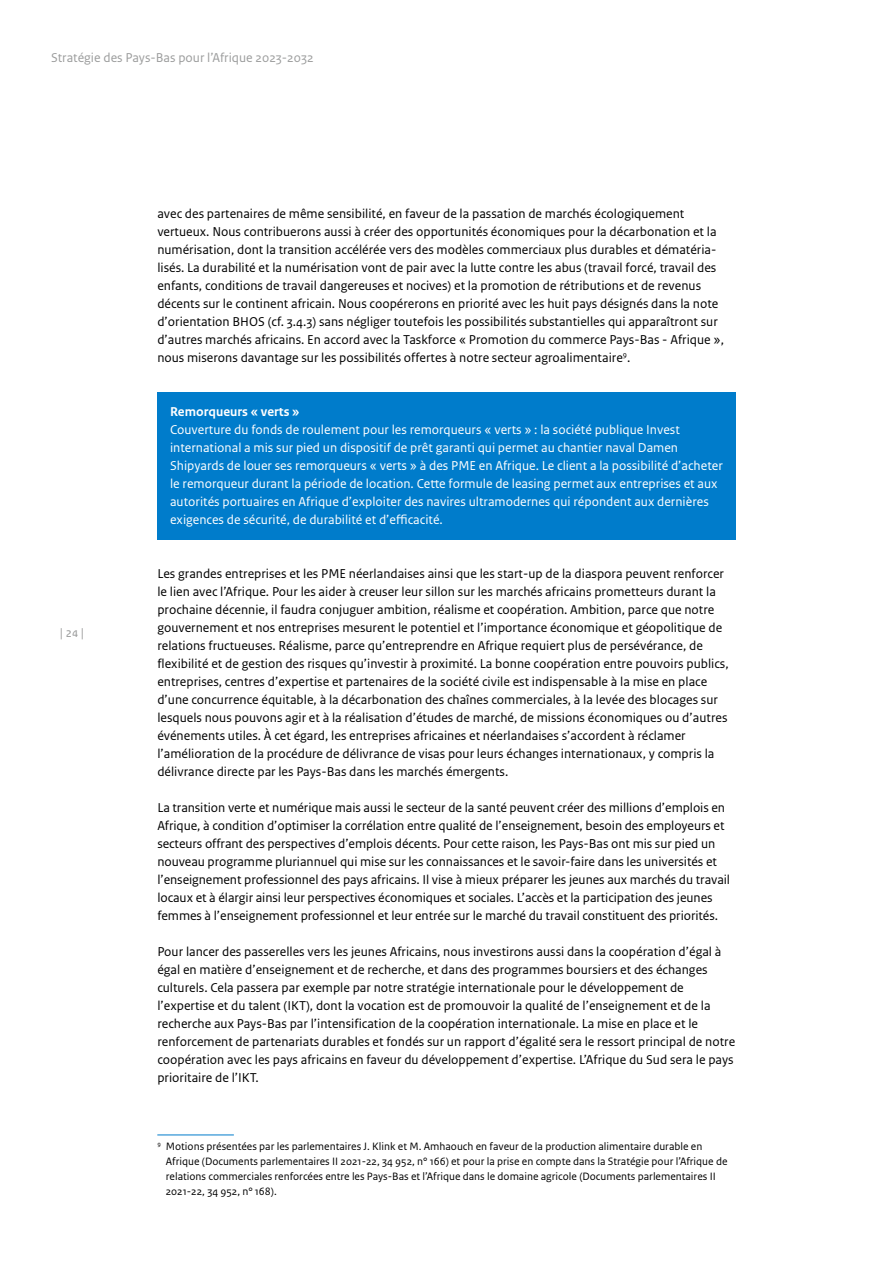
<style>
.page{position:relative;width:893px;height:1263px;background:#fff}
.page>*{position:absolute;margin:0;border:0;box-sizing:border-box;transform-origin:0 0}
.P_10_RO_Broodtekst_Sans{font:13.5px/18px "Rijksoverheid Sans Text";color:#000}
.P_21_RO_Kader_Broodtekst{font:13.5px/18px "Rijksoverheid Sans Text";color:#fff}
.t1{font:13.5px "Rijksoverheid Sans Text Regular 2";color:#9c9d9d}
.P_20_RO_Kader_Subkop{font:700 13.5px "Rijksoverheid Sans Text";color:#fff}
.t2{font:13.5px "Rijksoverheid Sans Text";color:#9c9d9d}
.RO_Voetnoot{font:11.25px/15px "Rijksoverheid Sans Text";color:#000}
</style>
<div class="page">
<div style="left:157px;top:392px;width:579px;height:39px;background:#007ccb"></div>
<div style="left:157px;top:410px;width:579px;height:129px;background:#007ccb"></div>
<hr style="left:157px;top:1134px;width:77px;height:1px;background:#007ccb">
<p class="t1" style="left:51px;top:50px;width:264px">Stratégie des Pays-Bas pour l’Afrique 2023-2032</p>
<p class="P_10_RO_Broodtekst_Sans" style="left:157px;top:205px;width:568px">avec des partenaires de même sensibilité, en faveur de la passation de marchés écologiquement vertueux. Nous contribuerons aussi à créer des opportunités économiques pour la décarbonation et la numérisation, dont la transition accélérée vers des modèles commerciaux plus durables et dématéria&shy;lisés. La durabilité et la numérisation vont de pair avec la lutte contre les abus (travail forcé, travail des enfants, conditions de travail dangereuses et nocives) et la promotion de rétributions et de revenus décents sur le continent africain. Nous coopérerons en priorité avec les huit pays désignés dans la note d’orientation BHOS (cf. 3.4.3) sans négliger toutefois les possibilités substantielles qui apparaîtront sur d’autres marchés africains. En accord avec la Taskforce « Promotion du commerce Pays-Bas - Afrique », nous miserons davantage sur les possibilités offertes à notre secteur agroalimentaire<sup>9</sup>.</p>
<p class="t2" style="left:60px;top:625px;width:26px">| 24 |</p>
<p class="P_20_RO_Kader_Subkop" style="left:170px;top:404px;width:131px">Remorqueurs « verts »</p>
<p class="P_21_RO_Kader_Broodtekst" style="left:170px;top:421px;width:554px">Couverture du fonds de roulement pour les remorqueurs « verts » : la société publique Invest international a mis sur pied un dispositif de prêt garanti qui permet au chantier naval Damen Shipyards de louer ses remorqueurs « verts » à des PME en Afrique. Le client a la possibilité d’acheter le remorqueur durant la période de location. Cette formule de leasing permet aux entreprises et aux autorités portuaires en Afrique d’exploiter des navires ultramodernes qui répondent aux dernières exigences de sécurité, de durabilité et d’efficacité.</p>
<p class="P_10_RO_Broodtekst_Sans" style="left:157px;top:565px;width:573px">Les grandes entreprises et les PME néerlandaises ainsi que les start-up de la diaspora peuvent renforcer le lien avec l’Afrique. Pour les aider à creuser leur sillon sur les marchés africains prometteurs durant la prochaine décennie, il faudra conjuguer ambition, réalisme et coopération. Ambition, parce que notre gouvernement et nos entreprises mesurent le potentiel et l’importance économique et géopolitique de relations fructueuses. Réalisme, parce qu’entreprendre en Afrique requiert plus de persévérance, de flexibilité et de gestion des risques qu’investir à proximité. La bonne coopération entre pouvoirs publics, entreprises, centres d’expertise et partenaires de la société civile est indispensable à la mise en place d’une concurrence équitable, à la décarbonation des chaînes commerciales, à la levée des blocages sur lesquels nous pouvons agir et à la réalisation d’études de marché, de missions économiques ou d’autres événements utiles. À cet égard, les entreprises africaines et néerlandaises s’accordent à réclamer l’amélioration de la procédure de délivrance de visas pour leurs échanges internationaux, y compris la délivrance directe par les Pays-Bas dans les marchés émergents.</p>
<p class="P_10_RO_Broodtekst_Sans" style="left:157px;top:799px;width:574px">La transition verte et numérique mais aussi le secteur de la santé peuvent créer des millions d’emplois en Afrique, à condition d’optimiser la corrélation entre qualité de l’enseignement, besoin des employeurs et secteurs offrant des perspectives d’emplois décents. Pour cette raison, les Pays-Bas ont mis sur pied un nouveau programme pluriannuel qui mise sur les connaissances et le savoir-faire dans les universités et l’enseignement professionnel des pays africains. Il vise à mieux préparer les jeunes aux marchés du travail locaux et à élargir ainsi leur perspectives économiques et sociales. L’accès et la participation des jeunes femmes à l’enseignement professionnel et leur entrée sur le marché du travail constituent des priorités.</p>
<p class="P_10_RO_Broodtekst_Sans" style="left:157px;top:943px;width:579px">Pour lancer des passerelles vers les jeunes Africains, nous investirons aussi dans la coopération d’égal à égal en matière d’enseignement et de recherche, et dans des programmes boursiers et des échanges culturels. Cela passera par exemple par notre stratégie internationale pour le développement de l’expertise et du talent (IKT), dont la vocation est de promouvoir la qualité de l’enseignement et de la recherche aux Pays-Bas par l’intensification de la coopération internationale. La mise en place et le renforcement de partenariats durables et fondés sur un rapport d’égalité sera le ressort principal de notre coopération avec les pays africains en faveur du développement d’expertise. L’Afrique du Sud sera le pays prioritaire de l’IKT.</p>
<p class="RO_Voetnoot" style="left:166px;top:1139px;width:563px;text-indent:-9px"><sup>9</sup> Motions présentées par les parlementaires J. Klink et M. Amhaouch en faveur de la production alimentaire durable en Afrique (Documents parlementaires II 2021-22, 34 952, n° 166) et pour la prise en compte dans la Stratégie pour l’Afrique de relations commerciales renforcées entre les Pays-Bas et l’Afrique dans le domaine agricole (Documents parlementaires II 2021-22, 34 952, n° 168).</p>
</div>
